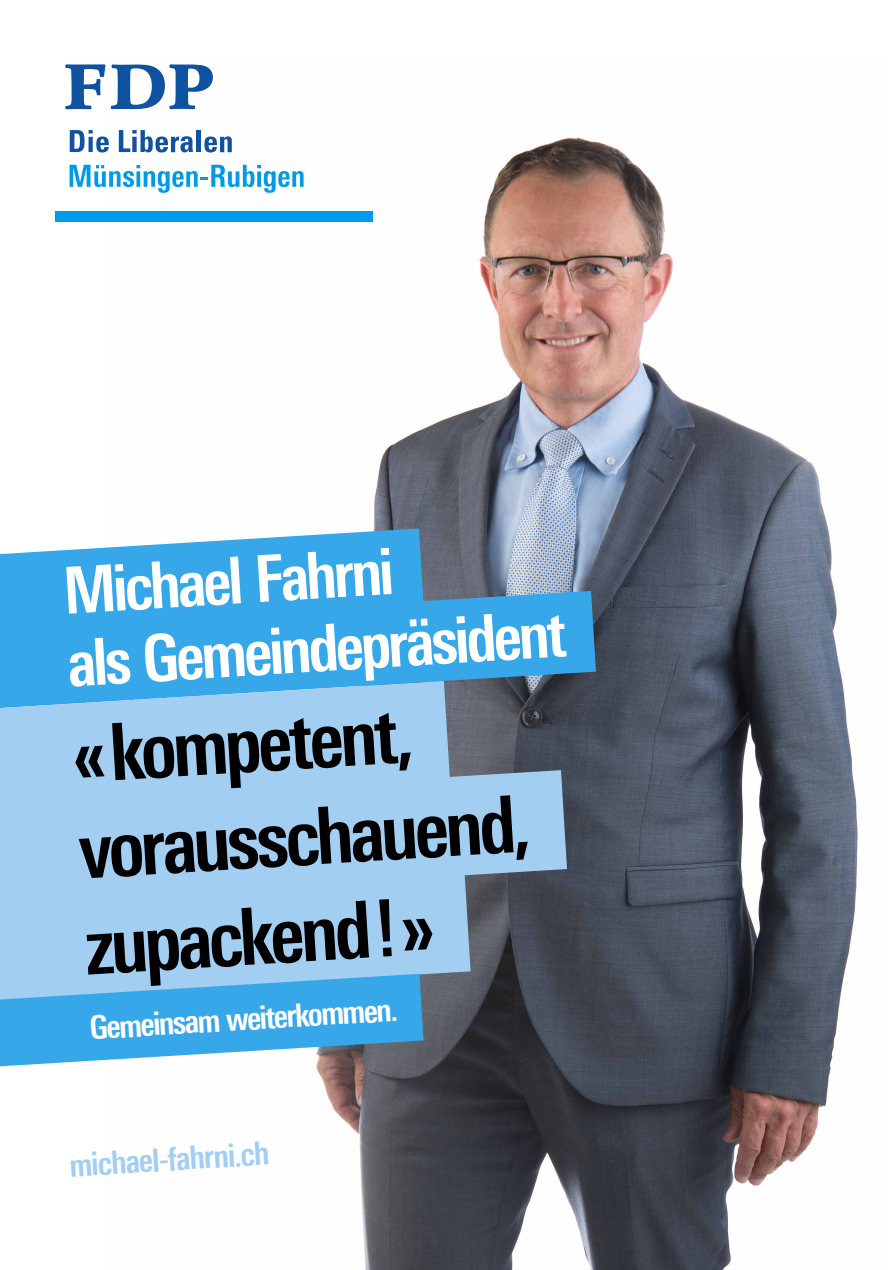
<style>
.page{position:relative;width:888px;height:1270px;background:#fff}
.page>*{position:absolute;margin:0;border:0;box-sizing:border-box;transform-origin:0 0}
.t1{font:700 78.86px/96.3px "Linotype Univers 620 Cn";color:#000}
.t2{font:700 64.72px/72px "Linotype Univers 620 Cn";color:#fff}
.t3{font:700 32.34px "Linotype Univers 620 Cn";color:#fff}
.t4{font:700 32.34px "Linotype Univers 620 Cn";color:#a2cef2}
</style>
<div class="page">
<img style="left:107px;top:106px;width:751px;height:1164px">
<svg style="left:107px;top:483px;width:400px;height:63px"></svg>
<svg style="left:0;top:546px;width:679px;height:214px;background:#458dbb"></svg>
<svg style="left:0;top:625px;width:552px;height:90px;background:#4ca8e0"></svg>
<svg style="left:0;top:715px;width:669px;height:250px;background:#809eb9"></svg>
<svg style="left:0;top:817px;width:572px;height:244px;background:#8cafcd"></svg>
<svg style="left:0;top:936px;width:492px;height:173px"></svg>
<svg style="left:70px;top:165px;width:234px;height:28px"></svg>
<div style="left:55px;top:212px;width:317px;height:10px;background:#009aea"></div>
<svg style="left:70px;top:130px;width:39px;height:23px"></svg>
<svg style="left:119px;top:130px;width:74px;height:23px"></svg>
<hr style="left:197px;top:130px;width:4px;height:22px;background:#0e52a0">
<svg style="left:204px;top:136px;width:28px;height:17px"></svg>
<svg style="left:65px;top:64px;width:40px;height:45px"></svg>
<svg style="left:111px;top:64px;width:102px;height:45px"></svg>
<p class="t2" style="left:61px;top:553px;width:501px;rotate:-3deg">Michael Fahrni<br>als Gemeindepräsident</p>
<p class="t1" style="left:71px;top:704px;width:454px;rotate:-3deg">«kompetent, vorausschauend, zupackend!»</p>
<p class="t3" style="left:89px;top:1007px;width:310px;rotate:-3deg">Gemeinsam weiterkommen.</p>
<p class="t4" style="left:68px;top:1145px;width:202px;rotate:-3deg">michael-fahrni.ch</p>
</div>
